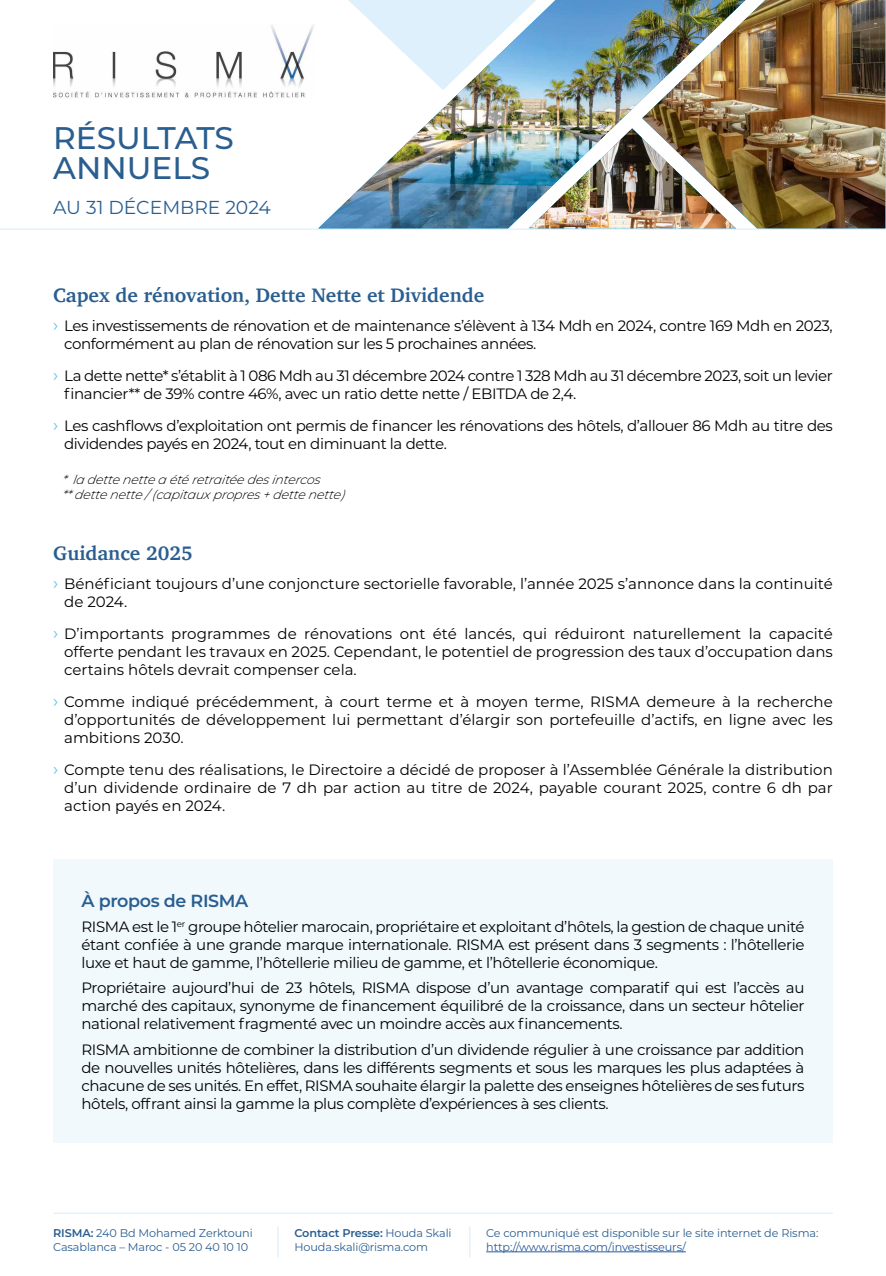
<style>
.page{position:relative;width:886px;height:1276px;background:#fff}
.page>*{position:absolute;margin:0;border:0;box-sizing:border-box;transform-origin:0 0}
.t1{font:500 31.25px/30px "Montserrat";color:#2a5e90}
.t2{font:700 20px "Charter";color:#2a5e90}
.t3{font:18.75px "Montserrat";color:#2a5e90}
.t4{font:600 17.5px "Montserrat";letter-spacing:-.02em;color:#2a5e90}
.t5{font:15px/18px "Montserrat";letter-spacing:-.025em;color:#000;text-align:justify}
.t6{font:15px/18px "Montserrat";color:#000}
.t7{font:italic 100 12.5px/15px "Montserrat";color:#000}
.t8{font:11.25px/13.5px "Montserrat";letter-spacing:-.01em;color:#2a5e90}
.t9{font:11.25px "Montserrat";letter-spacing:-.01em;color:#275b9b}
.s1{font-size:17.5px;color:#5bc5f2}
.s2{font-weight:600}
</style>
<div class="page">
<div style="left:53px;top:859px;width:780px;height:284px;background:#f1f9fd"></div>
<img style="left:53px;top:25px;width:261px;height:73px">
<img style="left:318px;top:0;width:324px;height:228px">
<img style="left:642px;top:0;width:243px;height:228px">
<img style="left:528px;top:128px;width:208px;height:100px">
<svg style="left:348px;top:0;width:188px;height:90px"></svg>
<hr style="left:0;top:228px;width:886px;height:2px;background:#c9e8fa">
<hr style="left:486px;top:1251px;width:200px;height:1px;background:#275b9b">
<hr style="left:277px;top:1226px;width:2px;height:31px;background:#c9e8fa">
<hr style="left:469px;top:1226px;width:1px;height:31px;background:#c9e8fa">
<hr style="left:53px;top:1212px;width:780px;height:2px;background:#c9e8fa">
<h1 class="t1" style="left:53px;top:122px;width:182px">RÉSULTATS<br>ANNUELS</h1>
<p class="t3" style="left:53px;top:194px;width:219px">AU 31 DÉCEMBRE 2024</p>
<h2 class="t2" style="left:53px;top:278px;width:432px">Capex de rénovation, Dette Nette et Dividende</h2>
<p class="t5" style="left:64px;top:316px;width:770px;text-indent:-11px"><span class="s1">›</span> Les investissements de rénovation et de maintenance s’élèvent à 134 Mdh en 2024, contre 169 Mdh en 2023, conformément au plan de rénovation sur les 5 prochaines années.</p>
<p class="t5" style="left:64px;top:366px;width:770px;text-indent:-11px"><span class="s1">›</span> La dette nette* s’établit à 1 086 Mdh au 31 décembre 2024 contre 1 328 Mdh au 31 décembre 2023, soit un levier financier** de 39% contre 46%, avec un ratio dette nette / EBITDA de 2,4.</p>
<p class="t5" style="left:64px;top:416px;width:770px;text-indent:-11px"><span class="s1">›</span> Les cashflows d’exploitation ont permis de financer les rénovations des hôtels, d’allouer 86 Mdh au titre des dividendes payés en 2024, tout en diminuant la dette.</p>
<p class="t7" style="left:62px;top:471px;width:287px">* la dette nette a été retraitée des intercos<br>** dette nette / (capitaux propres + dette nette)</p>
<h2 class="t2" style="left:53px;top:536px;width:141px">Guidance 2025</h2>
<p class="t6" style="left:64px;top:574px;width:770px;text-indent:-11px"><span class="s1">›</span> Bénéficiant toujours d’une conjoncture sectorielle favorable, l’année 2025 s’annonce dans la continuité de 2024.</p>
<p class="t5" style="left:64px;top:624px;width:770px;text-indent:-11px"><span class="s1">›</span> D’importants programmes de rénovations ont été lancés, qui réduiront naturellement la capacité offerte pendant les travaux en 2025. Cependant, le potentiel de progression des taux d’occupation dans certains hôtels devrait compenser cela.</p>
<p class="t5" style="left:64px;top:692px;width:770px;text-indent:-11px"><span class="s1">›</span> Comme indiqué précédemment, à court terme et à moyen terme, RISMA demeure à la recherche d’opportunités de développement lui permettant d’élargir son portefeuille d’actifs, en ligne avec les ambitions 2030.</p>
<p class="t5" style="left:64px;top:760px;width:770px;text-indent:-11px"><span class="s1">›</span> Compte tenu des réalisations, le Directoire a décidé de proposer à l’Assemblée Générale la distribution d’un dividende ordinaire de 7 dh par action au titre de 2024, payable courant 2025, contre 6 dh par action payés en 2024.</p>
<p class="t4" style="left:81px;top:889px;width:168px">À propos de RISMA</p>
<p class="t5" style="left:81px;top:917px;width:724px">RISMA est le 1<sup>er</sup> groupe hôtelier marocain, propriétaire et exploitant d’hôtels, la gestion de chaque unité étant confiée à une grande marque internationale. RISMA est présent dans 3 segments : l’hôtellerie luxe et haut de gamme, l’hôtellerie milieu de gamme, et l’hôtellerie économique.</p>
<p class="t5" style="left:81px;top:978px;width:724px">Propriétaire aujourd’hui de 23 hôtels, RISMA dispose d’un avantage comparatif qui est l’accès au marché des capitaux, synonyme de financement équilibré de la croissance, dans un secteur hôtelier national relativement fragmenté avec un moindre accès aux financements.</p>
<p class="t5" style="left:81px;top:1039px;width:724px">RISMA ambitionne de combiner la distribution d’un dividende régulier à une croissance par addition de nouvelles unités hôtelières, dans les différents segments et sous les marques les plus adaptées à chacune de ses unités. En effet, RISMA souhaite élargir la palette des enseignes hôtelières de ses futurs hôtels, offrant ainsi la gamme la plus complète d’expériences à ses clients.</p>
<p class="t8" style="left:53px;top:1226px;width:201px"><span class="s2">RISMA:</span> 240 Bd Mohamed Zerktouni<br>Casablanca – Maroc - 05 20 40 10 10</p>
<p class="t8" style="left:294px;top:1226px;width:159px"><span class="s2">Contact Presse:</span> Houda Skali<br>Houda.skali@risma.com</p>
<p class="t8" style="left:486px;top:1226px;width:334px">Ce communiqué est disponible sur le site internet de Risma:</p>
<p class="t9" style="left:486px;top:1239px;width:201px">http://www.risma.com/investisseurs/</p>
</div>
